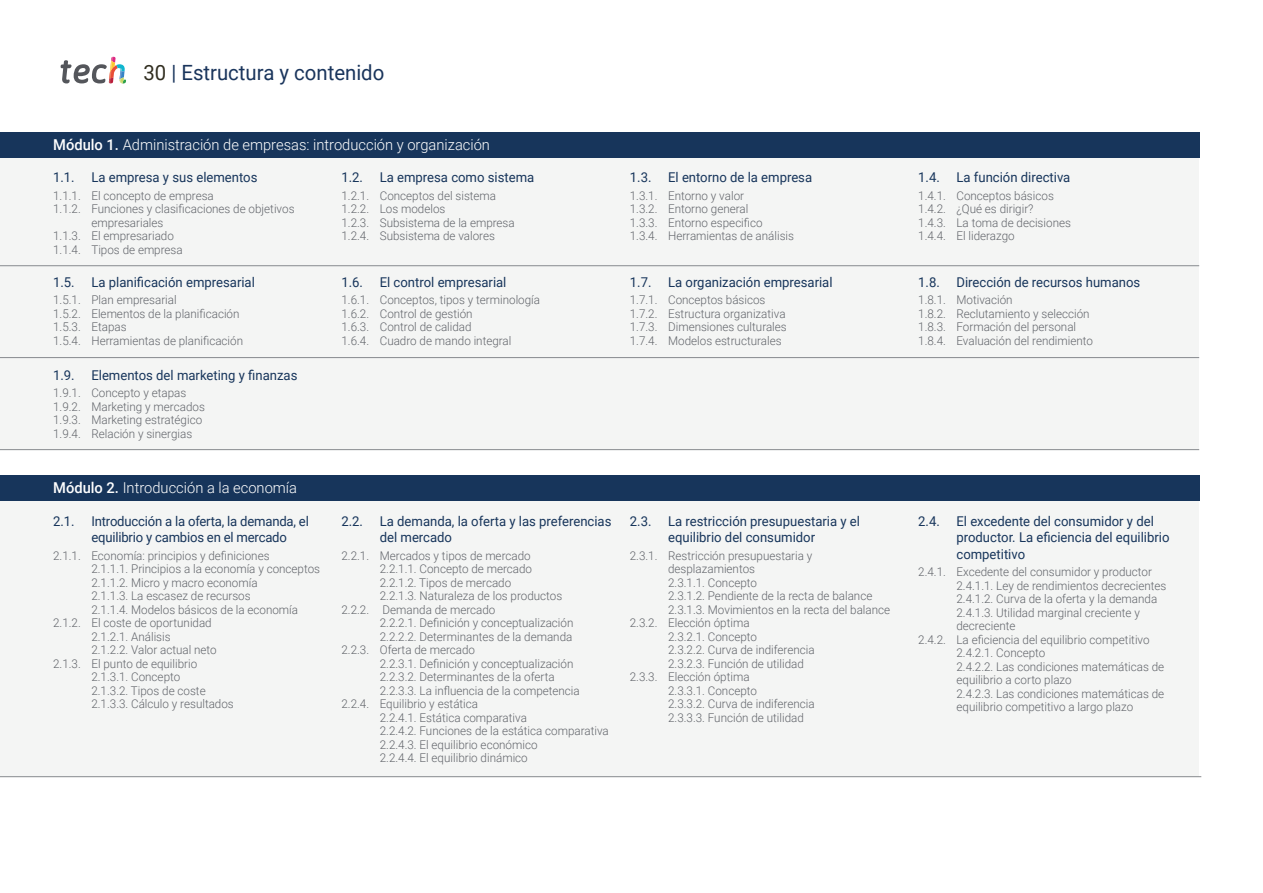
<style>
.page{position:relative;width:1263px;height:893px;background:#fff}
.page>*{position:absolute;margin:0;border:0;box-sizing:border-box;transform-origin:0 0}
.t1{font:21px "Roboto";color:#1a355c}
.t2{font:300 15px "Roboto";color:#fff}
.t3{font:13.5px/16.5px "Roboto";color:#17355b}
.t4{font:300 12px/13.5px "Roboto";color:#61646a}
.s1{color:#312e20}
.s2{font-weight:500}
</style>
<div class="page">
<div style="left:0;top:132px;width:1199px;height:317px;background:#f4f5f4"></div>
<div style="left:0;top:475px;width:1199px;height:301px;background:#f4f5f4"></div>
<div style="left:0;top:132px;width:1199px;height:25px;background:#17355b"></div>
<hr style="left:0;top:357px;width:1199px;height:1px;background:#878a8e">
<hr style="left:0;top:265px;width:1199px;height:1px;background:#878a8e">
<hr style="left:0;top:449px;width:1199px;height:1px;background:#878a8e">
<hr style="left:0;top:776px;width:1201px;height:1px;background:#878a8e">
<svg style="left:61px;top:57px;width:65px;height:27px"></svg>
<div style="left:0;top:475px;width:1199px;height:26px;background:#17355b"></div>
<h1 class="t1" style="left:144px;top:57px;width:242px"><span class="s1">30</span> | Estructura y contenido</h1>
<p class="t2" style="left:53px;top:134px;width:438px"><span class="s2">Módulo 1.</span> Administración de empresas: introducción y organización</p>
<p class="t3" style="left:53px;top:168px;width:206px">1.1. La empresa y sus elementos</p>
<p class="t4" style="left:53px;top:188px;width:162px">1.1.1. El concepto de empresa</p>
<p class="t4" style="left:53px;top:202px;width:243px">1.1.2. Funciones y clasificaciones de objetivos</p>
<p class="t4" style="left:91px;top:215px;width:74px">empresariales</p>
<p class="t4" style="left:53px;top:229px;width:122px">1.1.3. El empresariado</p>
<p class="t4" style="left:53px;top:242px;width:131px">1.1.4. Tipos de empresa</p>
<p class="t3" style="left:53px;top:273px;width:203px">1.5. La planificación empresarial</p>
<p class="t4" style="left:53px;top:293px;width:191px">1.5.1. Plan empresarial<br>1.5.2. Elementos de la planificación<br>1.5.3. Etapas<br>1.5.4. Herramientas de planificación</p>
<p class="t3" style="left:53px;top:366px;width:246px">1.9. Elementos del marketing y finanzas</p>
<p class="t4" style="left:53px;top:386px;width:153px">1.9.1. Concepto y etapas<br>1.9.2. Marketing y mercados<br>1.9.3. Marketing estratégico<br>1.9.4. Relación y sinergias</p>
<p class="t2" style="left:53px;top:477px;width:245px"><span class="s2">Módulo 2.</span> Introducción a la economía</p>
<p class="t3" style="left:91px;top:512px;width:219px;text-indent:-38px">2.1. Introducción a la oferta, la demanda, el equilibrio y cambios en el mercado</p>
<p class="t4" style="left:53px;top:548px;width:218px">2.1.1. Economía: principios y definiciones</p>
<p class="t4" style="left:91px;top:562px;width:230px">2.1.1.1. Principios a la economía y conceptos</p>
<p class="t4" style="left:91px;top:575px;width:168px">2.1.1.2. Micro y macro economía</p>
<p class="t4" style="left:91px;top:589px;width:161px">2.1.1.3. La escasez de recursos</p>
<p class="t4" style="left:91px;top:602px;width:208px">2.1.1.4. Modelos básicos de la economía</p>
<p class="t4" style="left:53px;top:616px;width:160px">2.1.2. El coste de oportunidad</p>
<p class="t4" style="left:91px;top:629px;width:81px">2.1.2.1. Análisis</p>
<p class="t4" style="left:91px;top:643px;width:127px">2.1.2.2. Valor actual neto</p>
<p class="t4" style="left:53px;top:656px;width:146px">2.1.3. El punto de equilibrio</p>
<p class="t4" style="left:91px;top:670px;width:90px">2.1.3.1. Concepto</p>
<p class="t4" style="left:91px;top:683px;width:116px">2.1.3.2. Tipos de coste</p>
<p class="t4" style="left:91px;top:697px;width:144px">2.1.3.3. Cálculo y resultados</p>
<p class="t3" style="left:341px;top:168px;width:194px">1.2. La empresa como sistema</p>
<p class="t4" style="left:341px;top:188px;width:175px">1.2.1. Conceptos del sistema<br>1.2.2. Los modelos<br>1.2.3. Subsistema de la empresa<br>1.2.4. Subsistema de valores</p>
<p class="t3" style="left:341px;top:273px;width:166px">1.6. El control empresarial</p>
<p class="t4" style="left:341px;top:293px;width:200px">1.6.1. Conceptos, tipos y terminología<br>1.6.2. Control de gestión<br>1.6.3. Control de calidad<br>1.6.4. Cuadro de mando integral</p>
<p class="t3" style="left:380px;top:512px;width:233px;text-indent:-38px">2.2. La demanda, la oferta y las preferencias del mercado</p>
<p class="t4" style="left:341px;top:548px;width:191px">2.2.1. Mercados y tipos de mercado</p>
<p class="t4" style="left:380px;top:562px;width:154px">2.2.1.1. Concepto de mercado</p>
<p class="t4" style="left:380px;top:575px;width:133px">2.2.1.2. Tipos de mercado</p>
<p class="t4" style="left:380px;top:589px;width:184px">2.2.1.3. Naturaleza de los productos</p>
<p class="t4" style="left:341px;top:602px;width:155px">2.2.2. Demanda de mercado</p>
<p class="t4" style="left:380px;top:616px;width:195px">2.2.2.1. Definición y conceptualización</p>
<p class="t4" style="left:380px;top:629px;width:194px">2.2.2.2. Determinantes de la demanda</p>
<p class="t4" style="left:341px;top:643px;width:135px">2.2.3. Oferta de mercado</p>
<p class="t4" style="left:380px;top:656px;width:195px">2.2.3.1. Definición y conceptualización</p>
<p class="t4" style="left:380px;top:670px;width:176px">2.2.3.2. Determinantes de la oferta</p>
<p class="t4" style="left:380px;top:683px;width:202px">2.2.3.3. La influencia de la competencia</p>
<p class="t4" style="left:341px;top:697px;width:138px">2.2.4. Equilibrio y estática</p>
<p class="t4" style="left:380px;top:710px;width:149px">2.2.4.1. Estática comparativa</p>
<p class="t4" style="left:380px;top:724px;width:231px">2.2.4.2. Funciones de la estática comparativa</p>
<p class="t4" style="left:380px;top:737px;width:159px">2.2.4.3. El equilibrio económico</p>
<p class="t4" style="left:380px;top:751px;width:149px">2.2.4.4. El equilibrio dinámico</p>
<p class="t3" style="left:630px;top:168px;width:184px">1.3. El entorno de la empresa</p>
<p class="t4" style="left:630px;top:188px;width:166px">1.3.1. Entorno y valor<br>1.3.2. Entorno general<br>1.3.3. Entorno especifico<br>1.3.4. Herramientas de análisis</p>
<p class="t3" style="left:630px;top:273px;width:204px">1.7. La organización empresarial</p>
<p class="t4" style="left:630px;top:293px;width:158px">1.7.1. Conceptos básicos<br>1.7.2. Estructura organizativa<br>1.7.3. Dimensiones culturales<br>1.7.4. Modelos estructurales</p>
<p class="t3" style="left:630px;top:512px;width:232px;text-align:center">2.3. La restricción presupuestaria y el equilibrio del consumidor</p>
<p class="t4" style="left:630px;top:548px;width:184px">2.3.1. Restricción presupuestaria y</p>
<p class="t4" style="left:668px;top:562px;width:88px">desplazamientos</p>
<p class="t4" style="left:668px;top:575px;width:90px">2.3.1.1. Concepto</p>
<p class="t4" style="left:668px;top:589px;width:206px">2.3.1.2. Pendiente de la recta de balance</p>
<p class="t4" style="left:668px;top:602px;width:224px">2.3.1.3. Movimientos en la recta del balance</p>
<p class="t4" style="left:630px;top:616px;width:121px">2.3.2. Elección óptima</p>
<p class="t4" style="left:668px;top:629px;width:90px">2.3.2.1. Concepto</p>
<p class="t4" style="left:668px;top:643px;width:148px">2.3.2.2. Curva de indiferencia</p>
<p class="t4" style="left:668px;top:656px;width:137px">2.3.2.3. Función de utilidad</p>
<p class="t4" style="left:630px;top:670px;width:121px">2.3.3. Elección óptima</p>
<p class="t4" style="left:668px;top:683px;width:90px">2.3.3.1. Concepto</p>
<p class="t4" style="left:668px;top:697px;width:148px">2.3.3.2. Curva de indiferencia</p>
<p class="t4" style="left:668px;top:710px;width:137px">2.3.3.3. Función de utilidad</p>
<p class="t3" style="left:918px;top:168px;width:154px">1.4. La función directiva</p>
<p class="t4" style="left:918px;top:188px;width:154px">1.4.1. Conceptos básicos<br>1.4.2. ¿Qué es dirigir?<br>1.4.3. La toma de decisiones<br>1.4.4. El liderazgo</p>
<p class="t3" style="left:918px;top:273px;width:224px">1.8. Dirección de recursos humanos</p>
<p class="t4" style="left:918px;top:293px;width:176px">1.8.1. Motivación<br>1.8.2. Reclutamiento y selección<br>1.8.3. Formación del personal<br>1.8.4. Evaluación del rendimiento</p>
<p class="t3" style="left:956px;top:512px;width:215px;text-indent:-38px">2.4. El excedente del consumidor y del productor. La eficiencia del equilibrio competitivo</p>
<p class="t4" style="left:918px;top:565px;width:235px">2.4.1. Excedente del consumidor y productor</p>
<p class="t4" style="left:956px;top:578px;width:211px">2.4.1.1. Ley de rendimientos decrecientes</p>
<p class="t4" style="left:956px;top:592px;width:202px">2.4.1.2. Curva de la oferta y la demanda</p>
<p class="t4" style="left:956px;top:605px;width:185px">2.4.1.3. Utilidad marginal creciente y</p>
<p class="t4" style="left:956px;top:619px;width:61px">decreciente</p>
<p class="t4" style="left:918px;top:632px;width:233px">2.4.2. La eficiencia del equilibrio competitivo</p>
<p class="t4" style="left:956px;top:646px;width:90px">2.4.2.1. Concepto</p>
<p class="t4" style="left:956px;top:659px;width:209px">2.4.2.2. Las condiciones matemáticas de</p>
<p class="t4" style="left:956px;top:673px;width:117px">equilibrio a corto plazo</p>
<p class="t4" style="left:956px;top:686px;width:209px">2.4.2.3. Las condiciones matemáticas de</p>
<p class="t4" style="left:956px;top:700px;width:178px">equilibrio competitivo a largo plazo</p>
</div>
